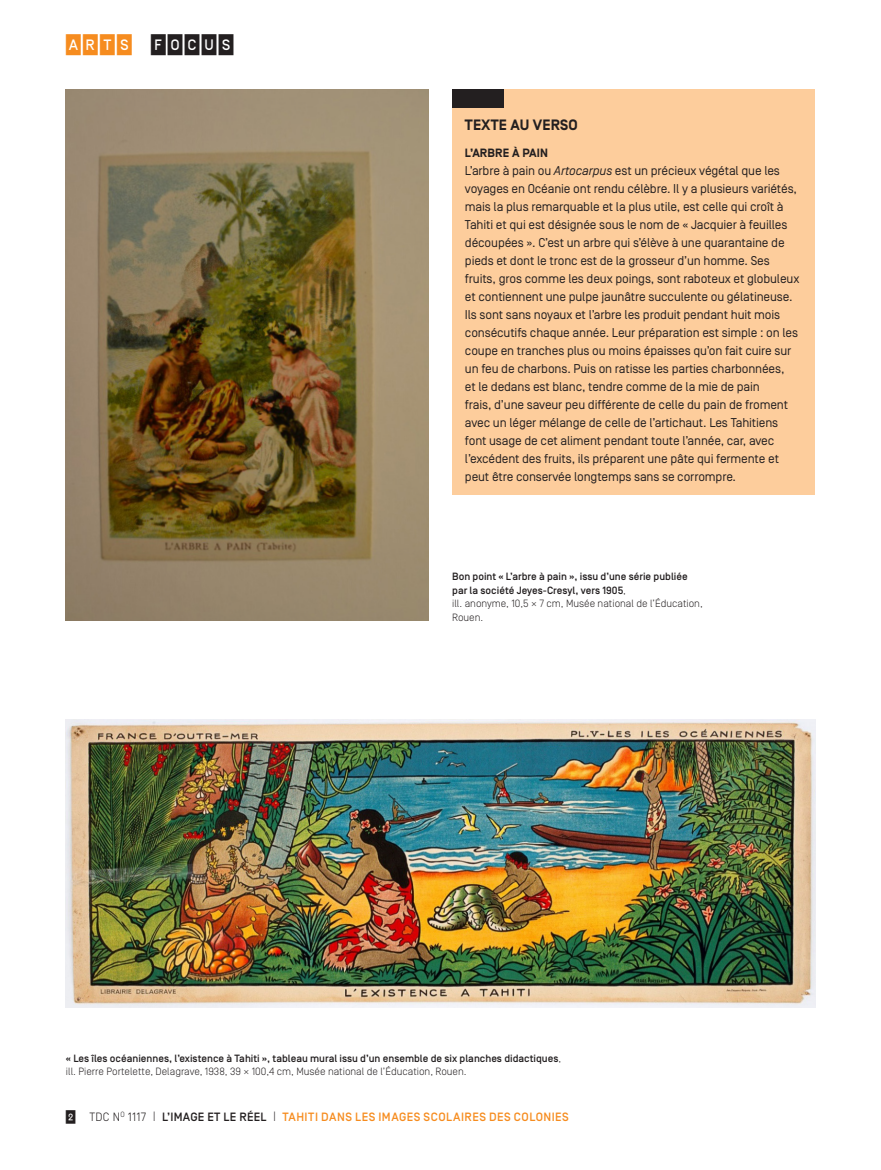
<style>
.page{position:relative;width:881px;height:1170px;background:#fff}
.page>*{position:absolute;margin:0;border:0;box-sizing:border-box;transform-origin:0 0}
.t1{font:500 21px "Simplon CNDP";letter-spacing:.075em;color:#231f20}
.TDC_Encadré_Titre{font:700 15px "Simplon BP";letter-spacing:.01em;color:#231f20}
.TDC_Encadré_Texte_co{font:12.75px/18px "Simplon BP Regular";letter-spacing:-.01em;color:#231f20}
.t2{font:500 12px "Simplon BP";letter-spacing:.02em;color:#231f20}
.t3{font:500 12px "Simplon BP";letter-spacing:.035em;color:#f68c1f}
.TDC_Encadré_Titre-2{font:700 12px "Simplon BP";letter-spacing:.01em;color:#231f20}
.TDC_Légende_FAG_C7{font:500 10.5px/13.5px "Simplon BP";color:#231f20}
.s1{color:#f68c1f}
.s2{font-style:italic}
.s3{font-weight:300}
.s4{font-family:"Simplon CNDP";font-size:13.5px}
.s5{font-weight:300;font-size:13.5px}
</style>
<div class="page">
<div style="left:452px;top:89px;width:362px;height:405px;background:#fdcd9c"></div>
<div style="left:452px;top:89px;width:51px;height:18px;background:#231f20"></div>
<img style="left:66px;top:89px;width:362px;height:531px">
<img style="left:66px;top:720px;width:748px;height:287px">
<h1 class="t1" style="left:66px;top:34px;width:169px"><span class="s1">ARTS</span> FOCUS</h1>
<p class="TDC_Encadré_Titre" style="left:465px;top:116px;width:114px">TEXTE AU VERSO</p>
<p class="TDC_Encadré_Titre-2" style="left:465px;top:146px;width:84px">L’ARBRE À PAIN</p>
<p class="TDC_Encadré_Texte_co" style="left:465px;top:161px;width:336px">L’arbre à pain ou <span class="s2">Artocarpus</span> est un précieux végétal que les voyages en Océanie ont rendu célèbre. Il y a plusieurs variétés, mais la plus remarquable et la plus utile, est celle qui croît à Tahiti et qui est désignée sous le nom de « Jacquier à feuilles découpées ». C’est un arbre qui s’élève à une quarantaine de pieds et dont le tronc est de la grosseur d’un homme. Ses fruits, gros comme les deux poings, sont raboteux et globuleux et contiennent une pulpe jaunâtre succulente ou gélatineuse.<br>Ils sont sans noyaux et l’arbre les produit pendant huit mois consécutifs chaque année. Leur préparation est simple : on les coupe en tranches plus ou moins épaisses qu’on fait cuire sur un feu de charbons. Puis on ratisse les parties charbonnées,<br>et le dedans est blanc, tendre comme de la mie de pain<br>frais, d’une saveur peu différente de celle du pain de froment avec un léger mélange de celle de l’artichaut. Les Tahitiens font usage de cet aliment pendant toute l’année, car, avec l’excédent des fruits, ils préparent une pâte qui fermente et peut être conservée longtemps sans se corrompre.</p>
<p class="TDC_Légende_FAG_C7" style="left:452px;top:570px;width:252px">Bon point « L’arbre à pain », issu d’une série publiée par la société Jeyes-Cresyl, vers 1905<span class="s3">,<br>ill. anonyme, 10,5 × 7 cm, Musée national de l’Éducation, Rouen.</span></p>
<p class="TDC_Légende_FAG_C7" style="left:66px;top:1051px;width:496px">« Les îles océaniennes, l’existence à Tahiti », tableau mural issu d’un ensemble de six planches didactiques<span class="s3">, ill. Pierre Portelette, Delagrave, 1938, 39 × 100,4 cm, Musée national de l’Éducation, Rouen.</span></p>
<p class="t2" style="left:66px;top:1110px;width:297px"><span class="s4">2</span> <span class="s3">TDC N</span><sup>O</sup> <span class="s3">1117</span> <span class="s5">|</span> L’IMAGE ET LE RÉEL <span class="s5">|</span> <span class="s1">Tahiti dans les</span></p>
<p class="t3" style="left:378px;top:1110px;width:8px">images</p>
<p class="t3" style="left:423px;top:1110px;width:31px">scolaires</p>
<p class="t3" style="left:489px;top:1110px;width:69px">des colonies</p>
</div>
